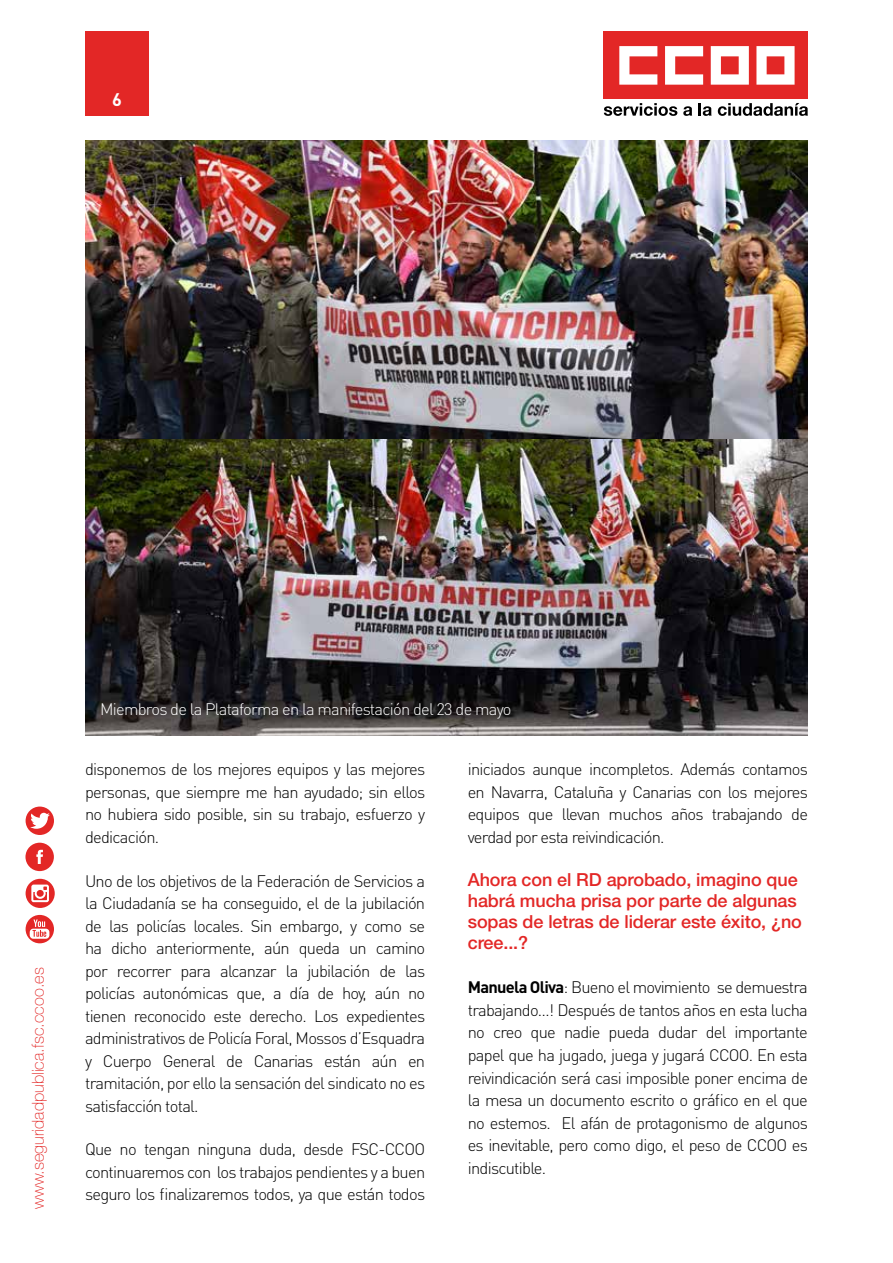
<style>
.page{position:relative;width:893px;height:1263px;background:#fff}
.page>*{position:absolute;margin:0;border:0;box-sizing:border-box;transform-origin:0 0}
.t1{font:500 18px/21px "Helvetica Neue LT Std";letter-spacing:-.005em;color:#e32726}
.t2{font:700 18px "DIN Pro";color:#fff}
.t3{font:300 16.5px/22.5px "DIN Pro";letter-spacing:-.045em;color:#000;text-align:justify}
.t4{font:300 16.5px "DIN Pro";letter-spacing:-.045em;color:#fff}
.t5{font:100 16.5px "Helvetica Neue LT Std";color:#e32726}
.s1{font-weight:700}
</style>
<div class="page">
<div style="left:85px;top:32px;width:64px;height:84px;background:#e32726"></div>
<svg style="left:604px;top:103px;width:73px;height:13px"></svg>
<svg style="left:683px;top:106px;width:9px;height:10px"></svg>
<svg style="left:699px;top:103px;width:13px;height:13px"></svg>
<svg style="left:718px;top:103px;width:90px;height:13px"></svg>
<div style="left:604px;top:32px;width:204px;height:67px;background:#e32726"></div>
<svg style="left:619px;top:46px;width:38px;height:39px"></svg>
<svg style="left:665px;top:46px;width:38px;height:39px"></svg>
<svg style="left:711px;top:46px;width:38px;height:39px"></svg>
<svg style="left:756px;top:46px;width:39px;height:39px"></svg>
<svg style="left:26px;top:806px;width:28px;height:29px"></svg>
<svg style="left:26px;top:915px;width:28px;height:28px"></svg>
<svg style="left:25px;top:843px;width:29px;height:28px"></svg>
<div style="left:26px;top:879px;width:29px;height:29px;background:#e32726;border-radius:50%"></div>
<svg style="left:31px;top:884px;width:18px;height:18px"></svg>
<img style="left:85px;top:438px;width:723px;height:298px">
<img style="left:85px;top:140px;width:723px;height:298px">
<p class="t2" style="left:112px;top:88px;width:11px">6</p>
<p class="t5" style="left:29px;top:1208px;width:243px;rotate:-90deg">www.seguridadpublica.fsc.ccoo.es</p>
<p class="t4" style="left:100px;top:698px;width:413px">Miembros de la Plataforma en la manifestación del 23 de mayo</p>
<p class="t3" style="left:85px;top:757px;width:342px">disponemos de los mejores equipos y las mejores personas, que siempre me han ayudado; sin ellos no hubiera sido posible, sin su trabajo, esfuerzo y dedicación.</p>
<p class="t3" style="left:85px;top:869px;width:342px">Uno de los objetivos de la Federación de Servicios a la Ciudadanía se ha conseguido, el de la jubilación de las policías locales. Sin embargo, y como se ha dicho anteriormente, aún queda un camino por recorrer para alcanzar la jubilación de las policías autonómicas que, a día de hoy, aún no tienen reconocido este derecho. Los expedientes administrativos de Policía Foral, Mossos d’Esquadra y Cuerpo General de Canarias están aún en tramitación, por ello la sensación del sindicato no es satisfacción total.</p>
<p class="t3" style="left:85px;top:1137px;width:342px">Que no tengan ninguna duda, desde FSC-CCOO continuaremos con los trabajos pendientes y a buen seguro los finalizaremos todos, ya que están todos</p>
<p class="t3" style="left:468px;top:757px;width:342px">iniciados aunque incompletos. Además contamos en Navarra, Cataluña y Canarias con los mejores equipos que llevan muchos años trabajando de verdad por esta reivindicación.</p>
<p class="t1" style="left:468px;top:869px;width:336px">Ahora con el RD aprobado, imagino que habrá mucha prisa por parte de algunas sopas de letras de liderar este éxito, ¿no cree...?</p>
<p class="t3" style="left:468px;top:975px;width:342px"><span class="s1">Manuela Oliva</span>: Bueno el movimiento se demuestra trabajando…! Después de tantos años en esta lucha no creo que nadie pueda dudar del importante papel que ha jugado, juega y jugará CCOO. En esta reivindicación será casi imposible poner encima de la mesa un documento escrito o gráfico en el que no estemos. El afán de protagonismo de algunos es inevitable, pero como digo, el peso de CCOO es indiscutible.</p>
</div>
